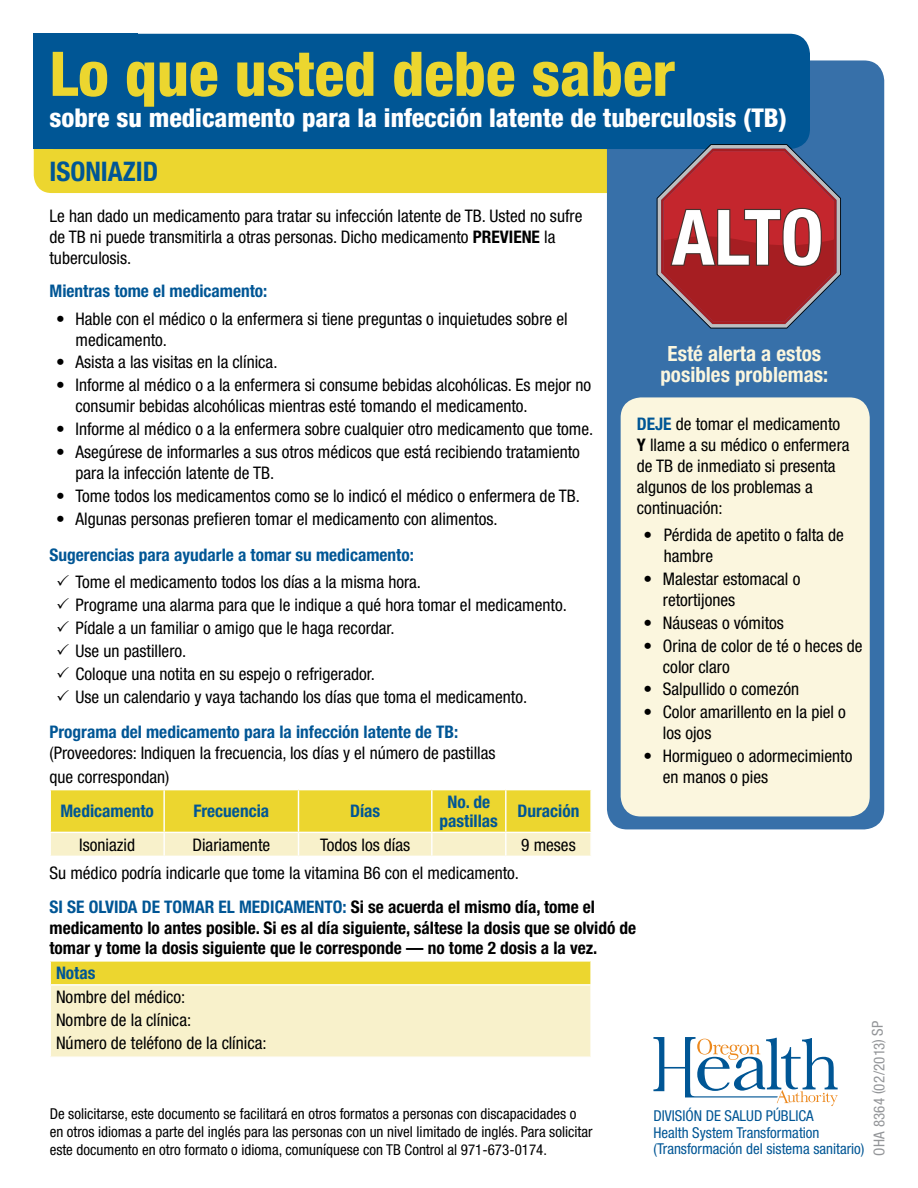
<style>
.page{position:relative;width:918px;height:1188px;background:#fff}
.page>*{position:absolute;margin:0;border:0;box-sizing:border-box;transform-origin:0 0}
.t1{font:700 condensed 76.5px "Helvetica Neue LT Std";color:#fff}
.t2{font:800 condensed 61.65px "Helvetica Neue LT Std";color:#ecd62f}
.t3{font:700 condensed 27px "Helvetica Neue LT Std";color:#005695}
.t4{font:800 condensed 25.95px "Helvetica Neue LT Std";color:#fff}
.t5{font:700 condensed 21px/21px "Helvetica Neue LT Std";color:#fbf6de;text-align:center}
.t6{font:condensed 17.4px/20.9px "Helvetica Neue LT Std";color:#000}
.t7{font:700 condensed 17.4px/20.9px "Helvetica Neue LT Std";color:#000}
.t8{font:700 condensed 17.4px/18.8px "Helvetica Neue LT Std";color:#005695;text-align:center}
.t9{font:condensed 15px/18px "Helvetica Neue LT Std";color:#000}
.t10{font:condensed 15px/16.4px "Helvetica Neue LT Std";color:#005695}
.t11{font:condensed 15px "Helvetica Neue LT Std";letter-spacing:.015em;color:#939598}
.s1{font-weight:700}
.s2{font-weight:700;color:#005695}
</style>
<div class="page">
<div style="left:34px;top:126px;width:642px;height:67px;background:#ecd62f;border-radius:18px"></div>
<div style="left:607px;top:60px;width:277px;height:769px;background:#3770a9;border-radius:20px"></div>
<div style="left:34px;top:34px;width:776px;height:115px;background:#005695;border-radius:20px"></div>
<div style="left:621px;top:397px;width:249px;height:419px;background:#fbf6de;border-radius:20px"></div>
<svg style="left:653px;top:1037px;width:185px;height:69px"></svg>
<svg style="left:657px;top:144px;width:184px;height:185px"></svg>
<svg style="left:50px;top:790px;width:541px;height:66px;background:#f0e06c"></svg>
<hr style="left:431px;top:833px;width:2px;height:23px;background:#fff">
<hr style="left:505px;top:833px;width:2px;height:23px;background:#fff">
<hr style="left:590px;top:833px;width:2px;height:23px;background:#fff">
<div style="left:50px;top:961px;width:541px;height:24px;background:#ecd62f"></div>
<div style="left:50px;top:985px;width:541px;height:72px;background:#f8f1cb"></div>
<svg style="left:50px;top:962px;width:1px;height:22px"></svg>
<hr style="left:50px;top:960px;width:542px;height:2px;background:#fff">
<hr style="left:590px;top:962px;width:2px;height:22px;background:#fff">
<hr style="left:50px;top:986px;width:1px;height:71px;background:#fff">
<hr style="left:50px;top:984px;width:542px;height:2px;background:#fff">
<hr style="left:590px;top:986px;width:2px;height:71px;background:#fff">
<h2 class="t2" style="left:50px;top:36px;width:627px">Lo que usted debe saber</h2>
<h3 class="t4" style="left:50px;top:102px;width:739px">sobre su medicamento para la infección latente de tuberculosis (TB)</h3>
<h3 class="t3" style="left:50px;top:155px;width:110px">ISONIAZID</h3>
<p class="t6" style="left:50px;top:205px;width:534px">Le han dado un medicamento para tratar su infección latente de TB. Usted no sufre de TB ni puede transmitirla a otras personas. Dicho medicamento <span class="s1">PREVIENE</span> la tuberculosis.</p>
<p class="t8" style="left:50px;top:282px;width:219px">Mientras tome el medicamento:</p>
<p class="t6" style="left:76px;top:308px;width:494px;text-indent:-20px">• Hable con el médico o la enfermera si tiene preguntas o inquietudes sobre el medicamento.</p>
<p class="t6" style="left:56px;top:352px;width:223px">• Asista a las visitas en la clínica.</p>
<p class="t6" style="left:76px;top:375px;width:517px;text-indent:-20px">• Informe al médico o a la enfermera si consume bebidas alcohólicas. Es mejor no consumir bebidas alcohólicas mientras esté tomando el medicamento.</p>
<p class="t6" style="left:56px;top:418px;width:539px">• Informe al médico o a la enfermera sobre cualquier otro medicamento que tome.</p>
<p class="t6" style="left:76px;top:441px;width:506px;text-indent:-20px">• Asegúrese de informarles a sus otros médicos que está recibiendo tratamiento para la infección latente de TB.</p>
<p class="t6" style="left:56px;top:485px;width:526px">• Tome todos los medicamentos como se lo indicó el médico o enfermera de TB.</p>
<p class="t6" style="left:56px;top:508px;width:443px">• Algunas personas prefieren tomar el medicamento con alimentos.</p>
<p class="t8" style="left:50px;top:545px;width:366px">Sugerencias para ayudarle a tomar su medicamento:</p>
<p class="t6" style="left:56px;top:571px;width:367px">✓ Tome el medicamento todos los días a la misma hora.</p>
<p class="t6" style="left:56px;top:594px;width:512px">✓ Programe una alarma para que le indique a qué hora tomar el medicamento.</p>
<p class="t6" style="left:56px;top:617px;width:340px">✓ Pídale a un familiar o amigo que le haga recordar.</p>
<p class="t6" style="left:56px;top:640px;width:132px">✓ Use un pastillero.</p>
<p class="t6" style="left:56px;top:663px;width:320px">✓ Coloque una notita en su espejo o refrigerador.</p>
<p class="t6" style="left:50px;top:678px;width:479px;line-height:36px;text-indent:7px">✓ Use un calendario y vaya tachando los días que toma el medicamento.<br><span class="s2">Programa del medicamento para la infección latente de TB:</span></p>
<p class="t6" style="left:50px;top:743px;width:448px">(Proveedores: Indiquen la frecuencia, los días y el número de pastillas</p>
<h1 class="t1" style="left:672px;top:191px;width:153px">ALTO</h1>
<p class="t5" style="left:660px;top:342px;width:169px">Esté alerta a estos posibles problemas:</p>
<p class="t6" style="left:637px;top:414px;width:214px"><span class="s2">DEJE</span> de tomar el medicamento<br><span class="s1">Y</span> llame a su médico o enfermera de TB de inmediato si presenta algunos de los problemas a continuación:</p>
<p class="t6" style="left:664px;top:525px;width:182px;text-indent:-20px">• Pérdida de apetito o falta de hambre</p>
<p class="t6" style="left:663px;top:568px;width:139px;text-indent:-20px">• Malestar estomacal o retortijones</p>
<p class="t6" style="left:643px;top:612px;width:142px">• Náuseas o vómitos</p>
<p class="t6" style="left:663px;top:635px;width:201px;text-indent:-20px">• Orina de color de té o heces de color claro</p>
<p class="t6" style="left:643px;top:679px;width:157px">• Salpullido o comezón</p>
<p class="t6" style="left:663px;top:702px;width:185px;text-indent:-20px">• Color amarillento en la piel o los ojos</p>
<p class="t6" style="left:663px;top:745px;width:191px;text-indent:-20px">• Hormigueo o adormecimiento en manos o pies</p>
<p class="t6" style="left:50px;top:766px;width:121px">que correspondan)</p>
<p class="t8" style="left:60px;top:801px;width:95px">Medicamento</p>
<p class="t8" style="left:193px;top:801px;width:77px">Frecuencia</p>
<p class="t8" style="left:350px;top:801px;width:32px">Días</p>
<p class="t8" style="left:440px;top:792px;width:60px">No. de pastillas</p>
<p class="t8" style="left:517px;top:801px;width:63px">Duración</p>
<p class="t6" style="left:79px;top:834px;width:57px">Isoniazid</p>
<p class="t6" style="left:192px;top:834px;width:79px">Diariamente</p>
<p class="t6" style="left:320px;top:834px;width:92px">Todos los días</p>
<p class="t6" style="left:521px;top:834px;width:56px">9 meses</p>
<p class="t6" style="left:50px;top:856px;width:547px;line-height:33.9px">Su médico podría indicarle que tome la vitamina B6 con el medicamento.<br><span class="s2">SI SE OLVIDA DE TOMAR EL MEDICAMENTO:</span> <span class="s1">Si se acuerda el mismo día, tome el</span></p>
<p class="t7" style="left:50px;top:917px;width:588px">medicamento lo antes posible. Si es al día siguiente, sáltese la dosis que se olvidó de tomar y tome la dosis siguiente que le corresponde — no tome 2 dosis a la vez.</p>
<p class="t8" style="left:56px;top:963px;width:41px">Notas</p>
<p class="t6" style="left:56px;top:985px;width:212px;line-height:23px">Nombre del médico:<br>Nombre de la clínica:<br>Número de teléfono de la clínica:</p>
<p class="t9" style="left:50px;top:1104px;width:544px">De solicitarse, este documento se facilitará en otros formatos a personas con discapacidades o en otros idiomas a parte del inglés para las personas con un nivel limitado de inglés. Para solicitar este documento en otro formato o idioma, comuníquese con TB Control al 971-673-0174.</p>
<p class="t10" style="left:653px;top:1108px;width:212px">DIVISIÓN DE SALUD PÚBLICA<br>Health System Transformation (Transformación del sistema sanitario)</p>
<p class="t11" style="left:870px;top:1156px;width:136px;rotate:-90deg">OHA 8364 (02/2013) SP</p>
</div>
